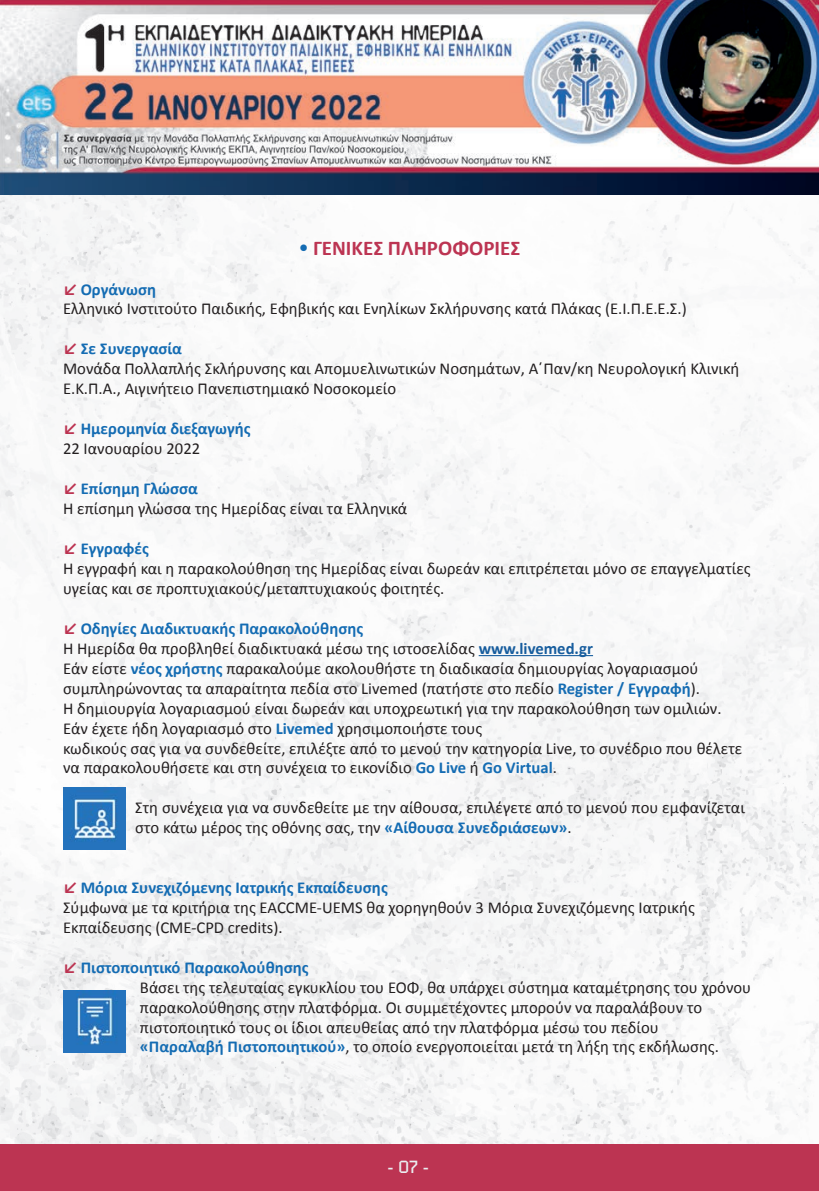
<style>
.page{position:relative;width:819px;height:1191px;background:#fff}
.page>*{position:absolute;margin:0;border:0;box-sizing:border-box;transform-origin:0 0}
.t1{font:700 21px "Calibri";color:#bc3452}
.t2{font:17.5px "PF Bevel";color:#ebedf0}
.t3{font:16.62px/19.9px "Calibri";color:#231f20}
.t4{font:700 16.62px "Calibri";color:#146cb3}
.s1{font-family:"PF Highway Gothic";color:#146cb3}
.s2{color:#bc3452}
.s3{font-weight:700;color:#175d9e}
.s4{font-weight:700;color:#146cb3}
</style>
<div class="page">
<img style="left:0;top:195px;width:819px;height:949px">
<img style="left:0;top:0;width:819px;height:195px">
<div style="left:0;top:1144px;width:819px;height:47px;background:#bc3452"></div>
<hr style="left:478px;top:655px;width:115px;height:1px;background:#175d9e">
<img style="left:63px;top:787px;width:62px;height:62px">
<img style="left:63px;top:990px;width:62px;height:62px">
<p class="t1" style="left:299px;top:233px;width:223px"><span class="s1">•</span> ΓΕΝΙΚΕΣ ΠΛΗΡΟΦΟΡΙΕΣ</p>
<p class="t4" style="left:63px;top:277px;width:95px"><span class="s2">↙</span> Οργάνωση</p>
<p class="t3" style="left:63px;top:298px;width:625px">Ελληνικό Ινστιτούτο Παιδικής, Εφηβικής και Ενηλίκων Σκλήρυνσης κατά Πλάκας (Ε.Ι.Π.Ε.Ε.Σ.)</p>
<p class="t4" style="left:63px;top:337px;width:120px"><span class="s2">↙</span> Σε Συνεργασία</p>
<p class="t3" style="left:63px;top:358px;width:678px">Μονάδα Πολλαπλής Σκλήρυνσης και Απομυελινωτικών Νοσημάτων, Α΄Παν/κη Νευρολογική Κλινική<br>Ε.Κ.Π.Α., Αιγινήτειο Πανεπιστημιακό Νοσοκομείο</p>
<p class="t4" style="left:63px;top:417px;width:189px"><span class="s2">↙</span> Ημερομηνία διεξαγωγής</p>
<p class="t3" style="left:63px;top:438px;width:139px">22 Ιανουαρίου 2022</p>
<p class="t4" style="left:63px;top:477px;width:137px"><span class="s2">↙</span> Επίσημη Γλώσσα</p>
<p class="t3" style="left:63px;top:498px;width:345px">Η επίσημη γλώσσα της Ημερίδας είναι τα Ελληνικά</p>
<p class="t4" style="left:63px;top:536px;width:87px"><span class="s2">↙</span> Εγγραφές</p>
<p class="t3" style="left:63px;top:558px;width:689px">Η εγγραφή και η παρακολούθηση της Ημερίδας είναι δωρεάν και επιτρέπεται μόνο σε επαγγελματίες υγείας και σε προπτυχιακούς/μεταπτυχιακούς φοιτητές.</p>
<p class="t4" style="left:63px;top:616px;width:302px"><span class="s2">↙</span> Οδηγίες Διαδικτυακής Παρακολούθησης</p>
<p class="t3" style="left:63px;top:638px;width:531px">Η Ημερίδα θα προβληθεί διαδικτυακά μέσω της ιστοσελίδας <span class="s3">www.livemed.gr</span></p>
<p class="t3" style="left:63px;top:657px;width:638px">Εάν είστε <span class="s4">νέος χρήστης</span> παρακαλούμε ακολουθήστε τη διαδικασία δημιουργίας λογαριασμού συμπληρώνοντας τα απαραίτητα πεδία στο Livemed (πατήστε στο πεδίο <span class="s4">Register / Εγγραφή</span>).</p>
<p class="t3" style="left:63px;top:697px;width:660px">Η δημιουργία λογαριασμού είναι δωρεάν και υποχρεωτική για την παρακολούθηση των ομιλιών.</p>
<p class="t3" style="left:63px;top:717px;width:421px">Εάν έχετε ήδη λογαριασμό στο <span class="s4">Livemed</span> χρησιμοποιήστε τους</p>
<p class="t3" style="left:63px;top:737px;width:681px">κωδικούς σας για να συνδεθείτε, επιλέξτε από το μενού την κατηγορία Live, το συνέδριο που θέλετε να παρακολουθήσετε και στη συνέχεια το εικονίδιο <span class="s4">Go Live</span> ή <span class="s4">Go Virtual</span>.</p>
<p class="t3" style="left:135px;top:797px;width:611px">Στη συνέχεια για να συνδεθείτε με την αίθουσα, επιλέγετε από το μενού που εμφανίζεται στο κάτω μέρος της οθόνης σας, την <span class="s4">«Αίθουσα Συνεδριάσεων»</span>.</p>
<p class="t4" style="left:63px;top:876px;width:326px"><span class="s2">↙</span> Μόρια Συνεχιζόμενης Ιατρικής Εκπαίδευσης</p>
<p class="t3" style="left:63px;top:897px;width:633px">Σύμφωνα με τα κριτήρια της EACCME-UEMS θα χορηγηθούν 3 Mόρια Συνεχιζόμενης Ιατρικής<br>Εκπαίδευσης (CME-CPD credits).</p>
<p class="t4" style="left:63px;top:955px;width:247px"><span class="s2">↙</span> Πιστοποιητικό Παρακολούθησης</p>
<p class="t3" style="left:140px;top:977px;width:612px">Βάσει της τελευταίας εγκυκλίου του ΕΟΦ, θα υπάρχει σύστημα καταμέτρησης του χρόνου παρακολούθησης στην πλατφόρμα. Οι συμμετέχοντες μπορούν να παραλάβουν το πιστοποιητικό τους οι ίδιοι απευθείας από την πλατφόρμα μέσω του πεδίου</p>
<p class="t3" style="left:140px;top:1036px;width:580px"><span class="s4">«Παραλαβή Πιστοποιητικού»</span>, το οποίο ενεργοποιείται μετά τη λήξη της εκδήλωσης.</p>
<p class="t2" style="left:388px;top:1156px;width:42px">- 07 -</p>
</div>
